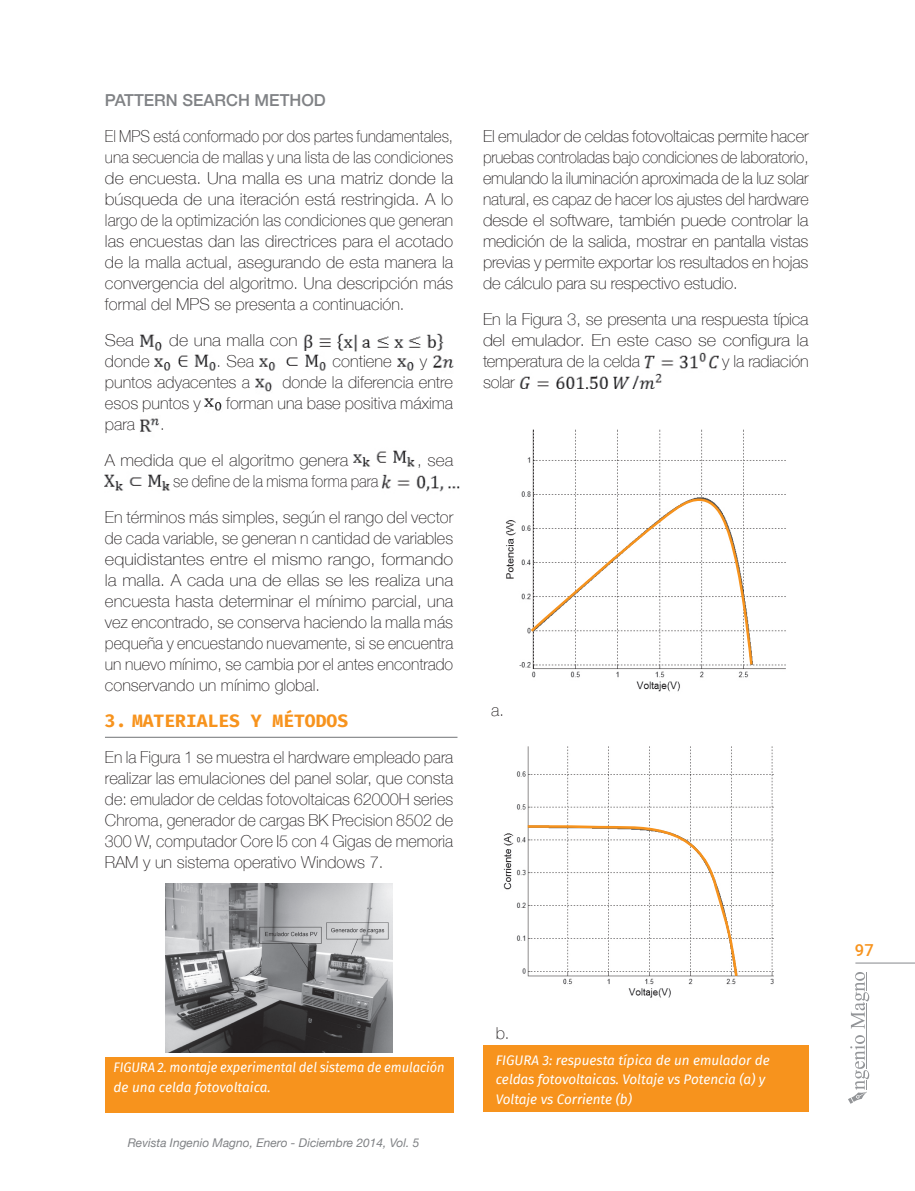
<style>
.page{position:relative;width:915px;height:1191px;background:#fff}
.page>*{position:absolute;margin:0;border:0;box-sizing:border-box;transform-origin:0 0}
.t1{font:700 18px "Fira Mono";color:#f7931d}
.t2{font:100 16.5px/21px "Helvetica Neue";color:#231f20;text-align:justify}
.t3{font:100 16.5px/21px "Helvetica Neue";color:#231f20;text-align:justify;scale:.92 1}
.t4{font:500 16.5px "Helvetica Neue";color:#808285}
.t5{font:100 16.5px "Helvetica Neue";color:#231f20;scale:1.07 1}
.t6{font:100 16.5px "Helvetica Neue";color:#231f20;scale:1.04 1}
.t7{font:500 16.5px "Roboto";color:#f7931d}
.t8{font:italic 13.5px/19.5px "Fira Sans";letter-spacing:-.005em;color:#fff}
.t9{font:italic 13.5px/19.5px "Fira Sans";letter-spacing:-.005em;color:#fff;scale:.95 1}
.t10{font:italic 12px "Helvetica Neue";color:#808285}
</style>
<div class="page">
<svg style="left:848px;top:1035px;width:20px;height:68px"></svg>
<hr style="left:866px;top:1002px;width:1px;height:66px;background:#939598">
<svg style="left:851px;top:972px;width:17px;height:57px"></svg>
<hr style="left:855px;top:962px;width:59px;height:1px;background:#939598">
<div style="left:483px;top:1045px;width:325px;height:67px;background:#f7931d"></div>
<div style="left:105px;top:1057px;width:348px;height:55px;background:#f7931d"></div>
<img style="left:140px;top:334px;width:22px;height:17px">
<img style="left:304px;top:333px;width:139px;height:19px">
<img style="left:155px;top:354px;width:61px;height:17px">
<img style="left:259px;top:351px;width:68px;height:20px">
<img style="left:397px;top:351px;width:17px;height:20px">
<img style="left:432px;top:351px;width:21px;height:17px">
<img style="left:255px;top:378px;width:17px;height:14px">
<img style="left:205px;top:398px;width:17px;height:13px">
<img style="left:140px;top:418px;width:19px;height:14px">
<img style="left:353px;top:450px;width:62px;height:17px">
<img style="left:105px;top:474px;width:65px;height:17px">
<img style="left:381px;top:474px;width:78px;height:18px">
<img style="left:166px;top:883px;width:226px;height:169px">
<hr style="left:105px;top:736px;width:352px;height:2px;background:#808285">
<img style="left:644px;top:352px;width:73px;height:17px">
<img style="left:519px;top:373px;width:143px;height:16px">
<img style="left:505px;top:429px;width:281px;height:263px">
<img style="left:503px;top:746px;width:271px;height:252px">
<svg style="left:529px;top:486px;width:224px;height:181px"></svg>
<svg style="left:525px;top:819px;width:213px;height:159px"></svg>
<p class="t4" style="left:105px;top:87px;width:222px">PATTERN SEARCH METHOD</p>
<p class="t3" style="left:105px;top:125px;width:380px">El MPS está conformado por dos partes fundamentales, una secuencia de mallas y una lista de las condiciones de encuesta. Una malla es una matriz donde la búsqueda de una iteración está restringida. A lo largo de la optimización las condiciones que generan las encuestas dan las directrices para el acotado de la malla actual, asegurando de esta manera la convergencia del algoritmo. Una descripción más formal del MPS se presenta a continuación.</p>
<p class="t5" style="left:105px;top:328px;width:29px">Sea</p>
<p class="t5" style="left:169px;top:328px;width:121px">de una malla con</p>
<p class="t2" style="left:105px;top:350px;width:46px">donde</p>
<p class="t2" style="left:216px;top:350px;width:39px">. Sea</p>
<p class="t2" style="left:332px;top:350px;width:61px">contiene</p>
<p class="t2" style="left:419px;top:350px;width:9px">y</p>
<p class="t2" style="left:105px;top:371px;width:146px">puntos adyacentes a</p>
<p class="t2" style="left:282px;top:371px;width:172px">donde la diferencia entre</p>
<p class="t2" style="left:105px;top:392px;width:97px">esos puntos y</p>
<p class="t2" style="left:226px;top:392px;width:228px">forman una base positiva máxima</p>
<p class="t2" style="left:105px;top:413px;width:31px">para</p>
<p class="t2" style="left:105px;top:405px;width:245px;line-height:36px;text-indent:55px">.<br>A medida que el algoritmo genera</p>
<p class="t6" style="left:417px;top:448px;width:36px">, sea</p>
<p class="t3" style="left:105px;top:462px;width:380px;line-height:36px;text-indent:61px">, se define de la misma forma para<br>En términos más simples, según el rango del vector</p>
<p class="t2" style="left:105px;top:527px;width:349px">de cada variable, se generan n cantidad de variables equidistantes entre el mismo rango, formando la malla. A cada una de ellas se les realiza una encuesta hasta determinar el mínimo parcial, una vez encontrado, se conserva haciendo la malla más pequeña y encuestando nuevamente, si se encuentra un nuevo mínimo, se cambia por el antes encontrado conservando un mínimo global.</p>
<p class="t1" style="left:105px;top:708px;width:245px">3. MATERIALES Y MÉTODOS</p>
<p class="t2" style="left:105px;top:746px;width:349px">En la Figura 1 se muestra el hardware empleado para realizar las emulaciones del panel solar, que consta de: emulador de celdas fotovoltaicas 62000H series Chroma, generador de cargas BK Precision 8502 de 300 W, computador Core I5 con 4 Gigas de memoria RAM y un sistema operativo Windows 7.</p>
<p class="t2" style="left:483px;top:125px;width:327px">El emulador de celdas fotovoltaicas permite hacer pruebas controladas bajo condiciones de laboratorio, emulando la iluminación aproximada de la luz solar natural, es capaz de hacer los ajustes del hardware desde el software, también puede controlar la medición de la salida, mostrar en pantalla vistas previas y permite exportar los resultados en hojas de cálculo para su respectivo estudio.</p>
<p class="t2" style="left:483px;top:308px;width:327px">En la Figura 3, se presenta una respuesta típica del emulador. En este caso se configura la temperatura de la celda</p>
<p class="t2" style="left:721px;top:350px;width:88px">y la radiación</p>
<p class="t2" style="left:483px;top:371px;width:33px">solar</p>
<p class="t2" style="left:491px;top:698px;width:14px">a.</p>
<p class="t9" style="left:113px;top:1057px;width:350px">FIGURA 2. montaje experimental del sistema de emulación de una celda fotovoltaica.</p>
<p class="t10" style="left:128px;top:1134px;width:293px">Revista Ingenio Magno, Enero - Diciembre 2014, Vol. 5</p>
<p class="t2" style="left:495px;top:1022px;width:15px">b.</p>
<p class="t8" style="left:495px;top:1050px;width:275px">FIGURA 3: respuesta típica de un emulador de celdas fotovoltaicas. Voltaje vs Potencia (a) y<br>Voltaje vs Corriente (b)</p>
<p class="t7" style="left:854px;top:938px;width:20px">97</p>
</div>
